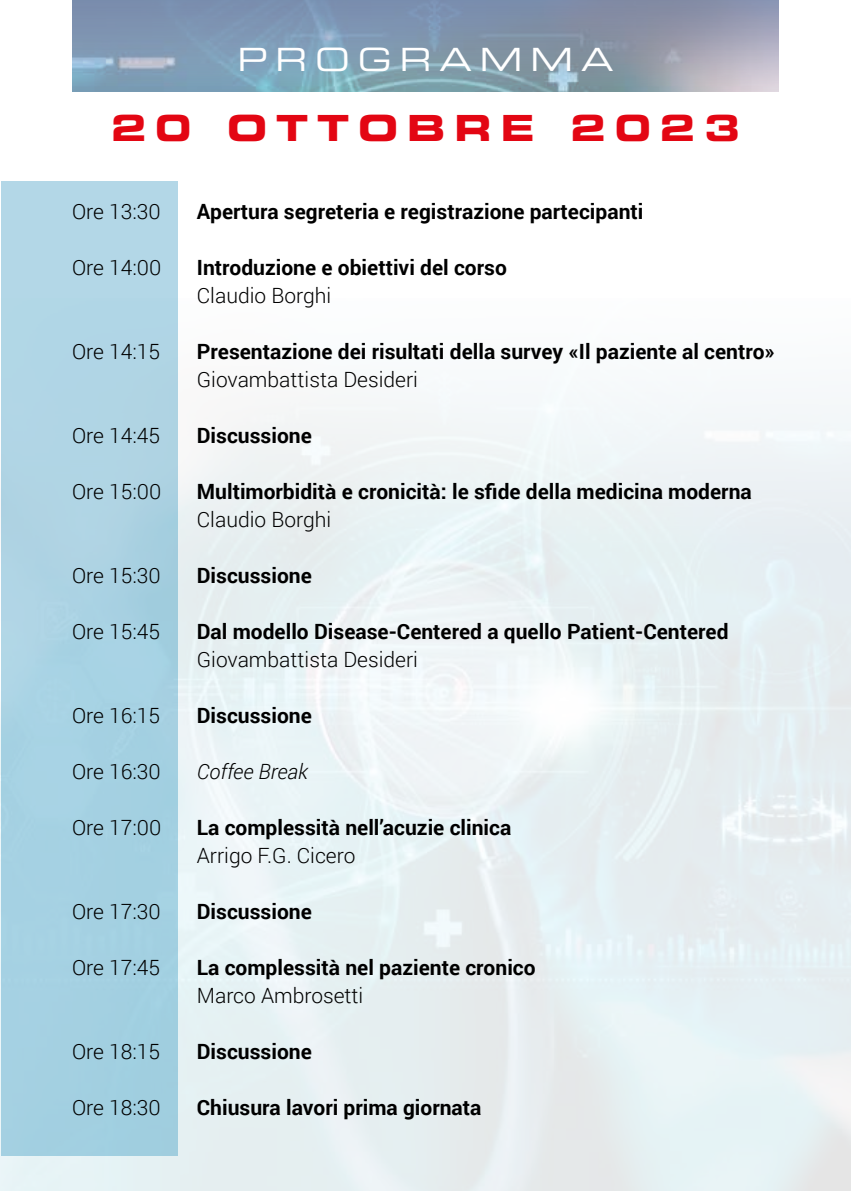
<style>
.page{position:relative;width:851px;height:1191px;background:#fff}
.page>*{position:absolute;margin:0;border:0;box-sizing:border-box;transform-origin:0 0}
.t1{font:36px "Eurostile Bold Extended Two";letter-spacing:.25em;color:#e30613}
.t2{font:32px "Eurostile Extended Two";letter-spacing:.25em;color:#fff}
.t3{font:700 21px "Roboto";color:#000}
.t4{font:300 21px "Roboto";color:#000}
.t5{font:italic 300 21px "Roboto";color:#000}
</style>
<div class="page">
<div style="left:0;top:0;width:850px;height:1191px;background:linear-gradient(to bottom,#fff,#e0ecef)"></div>
<svg style="left:72px;top:0;width:706px;height:91px"></svg>
<div style="left:1px;top:181px;width:177px;height:974px;background:#a8d3e3"></div>
<h2 class="t2" style="left:237px;top:38px;width:377px">PROGRAMMA</h2>
<h1 class="t1" style="left:111px;top:103px;width:630px">20 OTTOBRE 2023</h1>
<p class="t4" style="left:72px;top:197px;width:90px">Ore 13:30</p>
<p class="t3" style="left:197px;top:197px;width:448px">Apertura segreteria e registrazione partecipanti</p>
<p class="t4" style="left:72px;top:253px;width:91px">Ore 14:00</p>
<p class="t3" style="left:197px;top:253px;width:311px">Introduzione e obiettivi del corso</p>
<p class="t4" style="left:197px;top:281px;width:136px">Claudio Borghi</p>
<p class="t4" style="left:72px;top:337px;width:89px">Ore 14:15</p>
<p class="t3" style="left:197px;top:337px;width:579px">Presentazione dei risultati della survey «Il paziente al centro»</p>
<p class="t4" style="left:197px;top:365px;width:222px">Giovambattista Desideri</p>
<p class="t4" style="left:72px;top:421px;width:89px">Ore 14:45</p>
<p class="t3" style="left:197px;top:421px;width:116px">Discussione</p>
<p class="t4" style="left:72px;top:477px;width:91px">Ore 15:00</p>
<p class="t3" style="left:197px;top:477px;width:556px">Multimorbidità e cronicità: le sfide della medicina moderna</p>
<p class="t4" style="left:197px;top:505px;width:136px">Claudio Borghi</p>
<p class="t4" style="left:72px;top:561px;width:90px">Ore 15:30</p>
<p class="t3" style="left:197px;top:561px;width:116px">Discussione</p>
<p class="t4" style="left:72px;top:617px;width:89px">Ore 15:45</p>
<p class="t3" style="left:197px;top:617px;width:533px">Dal modello Disease-Centered a quello Patient-Centered</p>
<p class="t4" style="left:197px;top:645px;width:222px">Giovambattista Desideri</p>
<p class="t4" style="left:72px;top:701px;width:89px">Ore 16:15</p>
<p class="t3" style="left:197px;top:701px;width:116px">Discussione</p>
<p class="t4" style="left:72px;top:757px;width:90px">Ore 16:30</p>
<p class="t5" style="left:197px;top:757px;width:112px">Coffee Break</p>
<p class="t4" style="left:72px;top:813px;width:91px">Ore 17:00</p>
<p class="t3" style="left:197px;top:813px;width:316px">La complessità nell’acuzie clinica</p>
<p class="t4" style="left:197px;top:841px;width:160px">Arrigo F.G. Cicero</p>
<p class="t4" style="left:72px;top:897px;width:90px">Ore 17:30</p>
<p class="t3" style="left:197px;top:897px;width:116px">Discussione</p>
<p class="t4" style="left:72px;top:953px;width:89px">Ore 17:45</p>
<p class="t3" style="left:197px;top:953px;width:340px">La complessità nel paziente cronico</p>
<p class="t4" style="left:197px;top:981px;width:168px">Marco Ambrosetti</p>
<p class="t4" style="left:72px;top:1037px;width:89px">Ore 18:15</p>
<p class="t3" style="left:197px;top:1037px;width:116px">Discussione</p>
<p class="t4" style="left:72px;top:1093px;width:90px">Ore 18:30</p>
<p class="t3" style="left:197px;top:1093px;width:286px">Chiusura lavori prima giornata</p>
</div>
